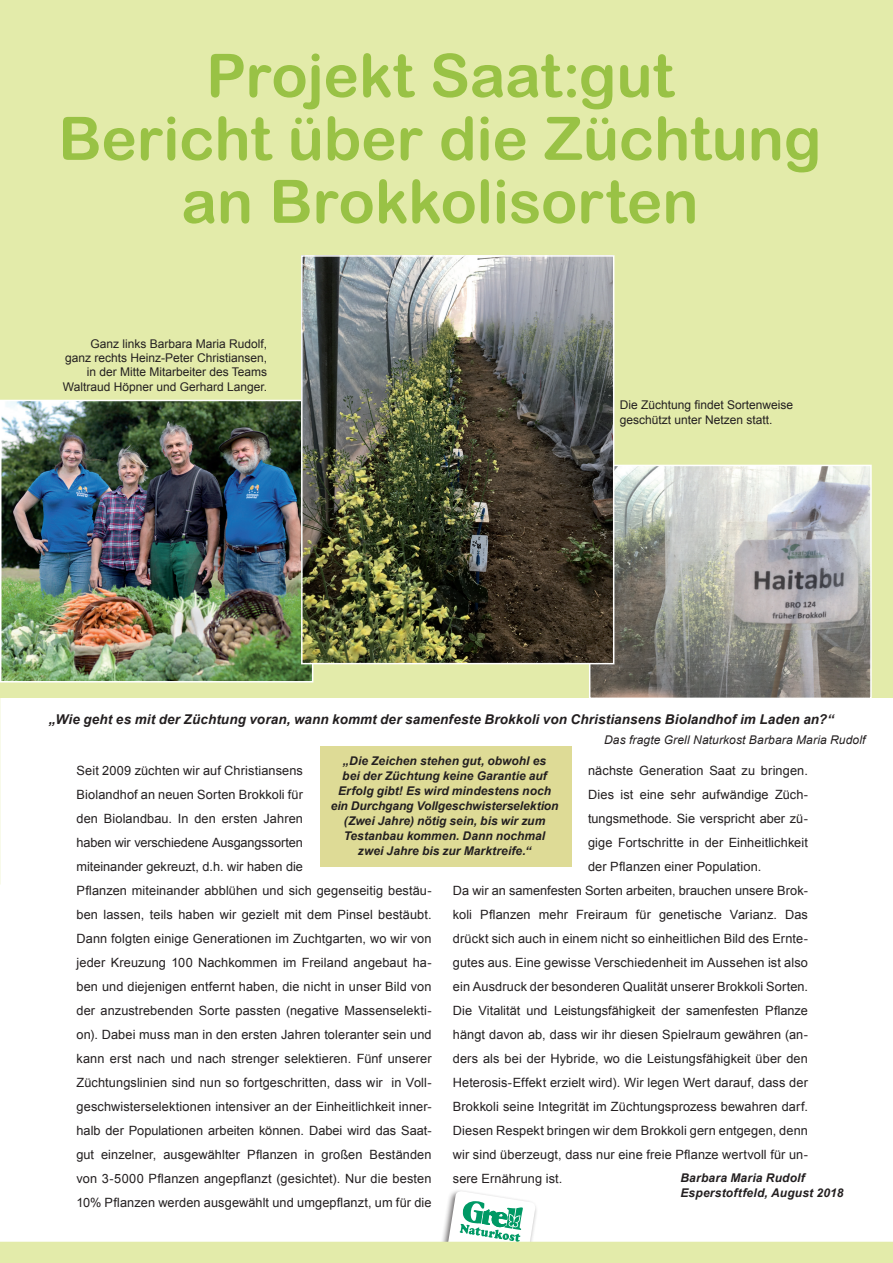
<style>
.page{position:relative;width:893px;height:1263px;background:#fff}
.page>*{position:absolute;margin:0;border:0;box-sizing:border-box;transform-origin:0 0}
.t1{font:60px/63px "Arial Rounded MT Bold";letter-spacing:-.005em;color:#99c245;text-align:center}
.t2{font:italic 700 13.5px "Arial";letter-spacing:.01em;color:#231f20}
.t3{font:12.75px/24px "Arial";letter-spacing:.01em;color:#231f20}
.t4{font:italic 700 12px/15px "Arial";letter-spacing:.005em;color:#231f20;text-align:center}
.t5{font:12px/14.4px "Arial";color:#231f20}
.t6{font:italic 12px "Arial";letter-spacing:.015em;color:#231f20}
</style>
<div class="page">
<div style="left:0;top:0;width:893px;height:697px;background:#e3ebaa"></div>
<img style="left:3px;top:403px;width:307px;height:276px">
<div style="left:0;top:400px;width:313px;height:282px;border:2px solid #fff"></div>
<div style="left:320px;top:746px;width:251px;height:120px;background:#dedb96"></div>
<svg style="left:0;top:1190px;width:893px;height:73px"></svg>
<img style="left:592px;top:468px;width:277px;height:228px">
<div style="left:589px;top:465px;width:283px;height:234px;border:2px solid #fff"></div>
<img style="left:304px;top:258px;width:307px;height:403px">
<div style="left:301px;top:255px;width:313px;height:409px;border:2px solid #fff"></div>
<h1 class="t1" style="left:58px;top:43px;width:765px">Projekt Saat:gut<br>Bericht über die Züchtung an Brokkolisorten</h1>
<p class="t5" style="left:63px;top:336px;width:206px;text-align:right">Ganz links Barbara Maria Rudolf, ganz rechts Heinz-Peter Christiansen, in der Mitte Mitarbeiter des Teams Waltraud Höpner und Gerhard Langer.</p>
<p class="t5" style="left:620px;top:398px;width:175px">Die Züchtung findet Sortenweise geschützt unter Netzen statt.</p>
<p class="t2" style="left:49px;top:710px;width:786px">„Wie geht es mit der Züchtung voran, wann kommt der samenfeste Brokkoli von Christiansens Biolandhof im Laden an?“</p>
<p class="t6" style="left:604px;top:732px;width:263px">Das fragte Grell Naturkost Barbara Maria Rudolf</p>
<p class="t4" style="left:331px;top:753px;width:229px">„Die Zeichen stehen gut, obwohl es<br>bei der Züchtung keine Garantie auf Erfolg gibt! Es wird mindestens noch ein Durchgang Vollgeschwisterselektion (Zwei Jahre) nötig sein, bis wir zum Testanbau kommen. Dann nochmal zwei Jahre bis zur Marktreife.“</p>
<p class="t3" style="left:77px;top:759px;width:357px">Seit 2009 züchten wir auf Christiansens<br>Biolandhof an neuen Sorten Brokkoli für<br>den Biolandbau. In den ersten Jahren<br>haben wir verschiedene Ausgangssorten<br>miteinander gekreuzt, d.h. wir haben die<br>Pflanzen miteinander abblühen und sich gegenseitig bestäu&shy;ben lassen, teils haben wir gezielt mit dem Pinsel bestäubt.<br>Dann folgten einige Generationen im Zuchtgarten, wo wir von jeder Kreuzung 100 Nachkommen im Freiland angebaut ha&shy;ben und diejenigen entfernt haben, die nicht in unser Bild von der anzustrebenden Sorte passten (negative Massenselekti&shy;on). Dabei muss man in den ersten Jahren toleranter sein und kann erst nach und nach strenger selektieren. Fünf unserer Züchtungslinien sind nun so fortgeschritten, dass wir in Voll&shy;geschwisterselektionen intensiver an der Einheitlichkeit inner&shy;halb der Populationen arbeiten können. Dabei wird das Saat&shy;gut einzelner, ausgewählter Pflanzen in großen Beständen von 3-5000 Pflanzen angepflanzt (gesichtet). Nur die besten 10% Pflanzen werden ausgewählt und umgepflanzt, um für die</p>
<p class="t3" style="left:588px;top:758px;width:221px">nächste Generation Saat zu bringen.</p>
<p class="t3" style="left:588px;top:782px;width:221px">Dies ist eine sehr aufwändige Züch-</p>
<p class="t3" style="left:588px;top:806px;width:221px">tungsmethode. Sie verspricht aber zü-</p>
<p class="t3" style="left:588px;top:830px;width:221px">gige Fortschritte in der Einheitlichkeit</p>
<p class="t3" style="left:588px;top:854px;width:175px">der Pflanzen einer Population.</p>
<p class="t3" style="left:453px;top:878px;width:357px">Da wir an samenfesten Sorten arbeiten, brauchen unsere Brok-</p>
<p class="t3" style="left:453px;top:902px;width:357px">koli Pflanzen mehr Freiraum für genetische Varianz. Das</p>
<p class="t3" style="left:453px;top:926px;width:357px">drückt sich auch in einem nicht so einheitlichen Bild des Ernte-</p>
<p class="t3" style="left:453px;top:950px;width:357px">gutes aus. Eine gewisse Verschiedenheit im Aussehen ist also</p>
<p class="t3" style="left:453px;top:974px;width:357px">ein Ausdruck der besonderen Qualität unserer Brokkoli Sorten.</p>
<p class="t3" style="left:453px;top:998px;width:357px">Die Vitalität und Leistungsfähigkeit der samenfesten Pflanze</p>
<p class="t3" style="left:453px;top:1022px;width:357px">hängt davon ab, dass wir ihr diesen Spielraum gewähren (an-</p>
<p class="t3" style="left:453px;top:1046px;width:357px">ders als bei der Hybride, wo die Leistungsfähigkeit über den</p>
<p class="t3" style="left:453px;top:1070px;width:357px">Heterosis-Effekt erzielt wird). Wir legen Wert darauf, dass der</p>
<p class="t3" style="left:453px;top:1094px;width:357px">Brokkoli seine Integrität im Züchtungsprozess bewahren darf.</p>
<p class="t3" style="left:453px;top:1118px;width:357px">Diesen Respekt bringen wir dem Brokkoli gern entgegen, denn</p>
<p class="t3" style="left:453px;top:1142px;width:357px">wir sind überzeugt, dass nur eine freie Pflanze wertvoll für un-</p>
<p class="t3" style="left:453px;top:1166px;width:111px">sere Ernährung ist.</p>
<p class="t4" style="left:680px;top:1170px;width:165px;text-align:left">Barbara Maria Rudolf<br>Esperstoftfeld, August 2018</p>
</div>
